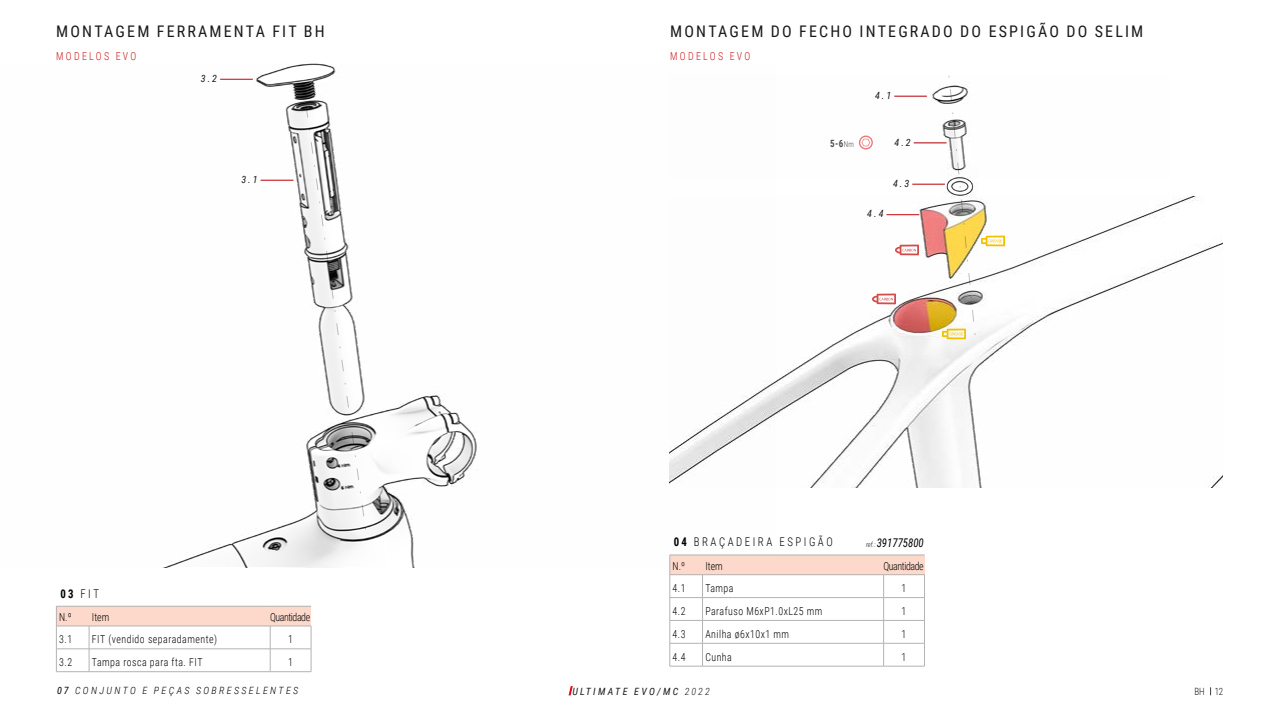
<style>
.page{position:relative;width:1280px;height:720px;background:#fff}
.page>*{position:absolute;margin:0;border:0;box-sizing:border-box;transform-origin:0 0}
.t1{font:16px "Roboto Condensed";letter-spacing:.135em;color:#1a1a1a}
.t2{font:300 12px "Roboto Condensed";letter-spacing:.235em;color:#000;scale:.9 1}
.t3{font:italic 12px "Roboto Condensed";color:#000;scale:.9 1}
.t4{font:300 11px "Roboto Condensed";letter-spacing:.05em;color:#000;scale:.9 1}
.t5{font:300 11px "Roboto Condensed";letter-spacing:.235em;color:#cd1719;scale:.9 1}
.t6{font:300 11px "Roboto Condensed";letter-spacing:-.04em;color:#000;scale:.9 1}
.t7{font:italic 10px "Roboto Condensed";letter-spacing:.235em;color:#1a1a1a}
.t8{font:italic 300 10px "Roboto Condensed";letter-spacing:.235em;color:#000}
.t9{font:700 10px "Roboto Condensed";color:#4d4d4d;scale:.9 1}
.t10{font:300 10px "Roboto Condensed";color:#1a1a1a;scale:.9 1}
.s1{font-weight:700}
.s2{font-weight:400}
.s3{font-weight:300;font-size:8px}
.s4{font-weight:300;font-size:7px}
.s5{font-weight:300}
</style>
<div class="page">
<svg style="left:569px;top:686px;width:4px;height:9px"></svg>
<img style="left:777px;top:196px;width:446px;height:292px">
<img style="left:162px;top:63px;width:615px;height:505px">
<div style="left:56px;top:606px;width:255px;height:20px;background:#fcd9ca"></div>
<hr style="left:56px;top:649px;width:33px;height:1px;background:#b3b3b3">
<hr style="left:89px;top:649px;width:181px;height:1px;background:#b3b3b3">
<svg style="left:89px;top:627px;width:1px;height:45px"></svg>
<hr style="left:270px;top:649px;width:41px;height:1px;background:#b3b3b3">
<svg style="left:270px;top:627px;width:1px;height:45px"></svg>
<hr style="left:56px;top:672px;width:33px;height:1px;background:#b3b3b3">
<hr style="left:89px;top:672px;width:181px;height:1px;background:#b3b3b3">
<hr style="left:270px;top:672px;width:41px;height:1px;background:#b3b3b3">
<hr style="left:56px;top:606px;width:33px;height:1px;background:#b3b3b3">
<svg style="left:56px;top:606px;width:1px;height:66px"></svg>
<hr style="left:89px;top:606px;width:181px;height:1px;background:#b3b3b3">
<hr style="left:270px;top:606px;width:41px;height:1px;background:#b3b3b3">
<hr style="left:56px;top:626px;width:33px;height:1px;background:#b3b3b3">
<hr style="left:89px;top:626px;width:181px;height:1px;background:#b3b3b3">
<hr style="left:270px;top:626px;width:41px;height:1px;background:#b3b3b3">
<svg style="left:311px;top:626px;width:1px;height:46px"></svg>
<hr style="left:220px;top:79px;width:33px;height:1px;background:#d61017">
<hr style="left:261px;top:180px;width:32px;height:1px;background:#d61017">
<hr style="left:894px;top:96px;width:33px;height:1px;background:#d61017">
<hr style="left:914px;top:143px;width:33px;height:1px;background:#d61017">
<hr style="left:912px;top:184px;width:33px;height:1px;background:#d61017">
<hr style="left:887px;top:214px;width:32px;height:1px;background:#d61017">
<svg style="left:302px;top:82px;width:65px;height:449px"></svg>
<svg style="left:895px;top:245px;width:24px;height:10px"></svg>
<svg style="left:872px;top:294px;width:24px;height:10px"></svg>
<svg style="left:942px;top:75px;width:63px;height:264px"></svg>
<div style="left:670px;top:555px;width:255px;height:20px;background:#fcd9ca"></div>
<hr style="left:670px;top:597px;width:33px;height:1px;background:#b3b3b3">
<hr style="left:703px;top:597px;width:181px;height:1px;background:#b3b3b3">
<hr style="left:884px;top:597px;width:41px;height:1px;background:#b3b3b3">
<hr style="left:670px;top:620px;width:33px;height:1px;background:#b3b3b3">
<hr style="left:703px;top:620px;width:181px;height:1px;background:#b3b3b3">
<hr style="left:884px;top:620px;width:41px;height:1px;background:#b3b3b3">
<hr style="left:670px;top:643px;width:33px;height:1px;background:#b3b3b3">
<hr style="left:703px;top:643px;width:181px;height:1px;background:#b3b3b3">
<svg style="left:702px;top:576px;width:1px;height:90px"></svg>
<hr style="left:884px;top:643px;width:41px;height:1px;background:#b3b3b3">
<svg style="left:883px;top:576px;width:1px;height:90px"></svg>
<hr style="left:670px;top:666px;width:33px;height:1px;background:#b3b3b3">
<hr style="left:703px;top:666px;width:181px;height:1px;background:#b3b3b3">
<hr style="left:884px;top:666px;width:41px;height:1px;background:#b3b3b3">
<hr style="left:670px;top:555px;width:33px;height:1px;background:#b3b3b3">
<svg style="left:670px;top:555px;width:1px;height:111px"></svg>
<hr style="left:703px;top:555px;width:181px;height:1px;background:#b3b3b3">
<hr style="left:884px;top:555px;width:41px;height:1px;background:#b3b3b3">
<hr style="left:670px;top:575px;width:33px;height:1px;background:#b3b3b3">
<hr style="left:703px;top:575px;width:181px;height:1px;background:#b3b3b3">
<hr style="left:884px;top:575px;width:41px;height:1px;background:#b3b3b3">
<svg style="left:924px;top:576px;width:1px;height:90px"></svg>
<img style="left:940px;top:167px;width:37px;height:36px">
<svg style="left:859px;top:136px;width:14px;height:14px"></svg>
<h1 class="t1" style="left:56px;top:20px;width:270px">MONTAGEM FERRAMENTA FIT BH</h1>
<h1 class="t1" style="left:670px;top:20px;width:475px">MONTAGEM DO FECHO INTEGRADO DO ESPIGÃO DO SELIM</h1>
<p class="t5" style="left:56px;top:48px;width:91px">MODELOS EVO</p>
<p class="t5" style="left:670px;top:48px;width:91px">MODELOS EVO</p>
<p class="t7" style="left:201px;top:71px;width:18px">3.2</p>
<p class="t7" style="left:241px;top:172px;width:18px">3.1</p>
<p class="t2" style="left:60px;top:585px;width:44px"><span class="s1">03</span> FIT</p>
<p class="t4" style="left:59px;top:632px;width:16px">3.1</p>
<p class="t4" style="left:92px;top:632px;width:140px">FIT (vendido separadamente)</p>
<p class="t4" style="left:288px;top:632px;width:7px">1</p>
<p class="t4" style="left:59px;top:654px;width:16px">3.2</p>
<p class="t4" style="left:92px;top:654px;width:124px">Tampa rosca para fta. FIT</p>
<p class="t4" style="left:288px;top:654px;width:7px">1</p>
<p class="t4" style="left:59px;top:609px;width:15px">N.º</p>
<p class="t4" style="left:92px;top:609px;width:21px">Item</p>
<p class="t6" style="left:270px;top:610px;width:46px">Quantidade</p>
<p class="t8" style="left:57px;top:684px;width:243px"><span class="s2">07</span> CONJUNTO E PEÇAS SOBRESSELENTES</p>
<p class="t7" style="left:875px;top:88px;width:18px">4.1</p>
<p class="t9" style="left:830px;top:136px;width:28px">5-6<span class="s3">Nm</span></p>
<p class="t7" style="left:867px;top:207px;width:18px">4.4</p>
<p class="t7" style="left:895px;top:135px;width:18px">4.2</p>
<p class="t7" style="left:893px;top:176px;width:18px">4.3</p>
<p class="t2" style="left:674px;top:534px;width:178px"><span class="s1">04</span> BRAÇADEIRA ESPIGÃO</p>
<p class="t4" style="left:673px;top:580px;width:16px">4.1</p>
<p class="t4" style="left:705px;top:580px;width:33px">Tampa</p>
<p class="t4" style="left:902px;top:580px;width:7px">1</p>
<p class="t4" style="left:673px;top:603px;width:16px">4.2</p>
<p class="t4" style="left:705px;top:603px;width:132px">Parafuso M6xP1.0xL25 mm</p>
<p class="t4" style="left:902px;top:603px;width:7px">1</p>
<p class="t4" style="left:673px;top:626px;width:16px">4.3</p>
<p class="t4" style="left:705px;top:626px;width:95px">Anilha ø6x10x1 mm</p>
<p class="t4" style="left:902px;top:626px;width:7px">1</p>
<p class="t4" style="left:673px;top:649px;width:16px">4.4</p>
<p class="t4" style="left:705px;top:649px;width:31px">Cunha</p>
<p class="t4" style="left:902px;top:649px;width:7px">1</p>
<p class="t3" style="left:866px;top:534px;width:66px"><span class="s4">ref.:</span> 391775800</p>
<p class="t4" style="left:673px;top:558px;width:15px">N.º</p>
<p class="t4" style="left:705px;top:558px;width:21px">Item</p>
<p class="t6" style="left:883px;top:558px;width:46px">Quantidade</p>
<p class="t7" style="left:572px;top:685px;width:139px">ULTIMATE EVO/MC <span class="s5">2022</span></p>
<p class="t10" style="left:1194px;top:685px;width:34px">BH 12</p>
</div>
